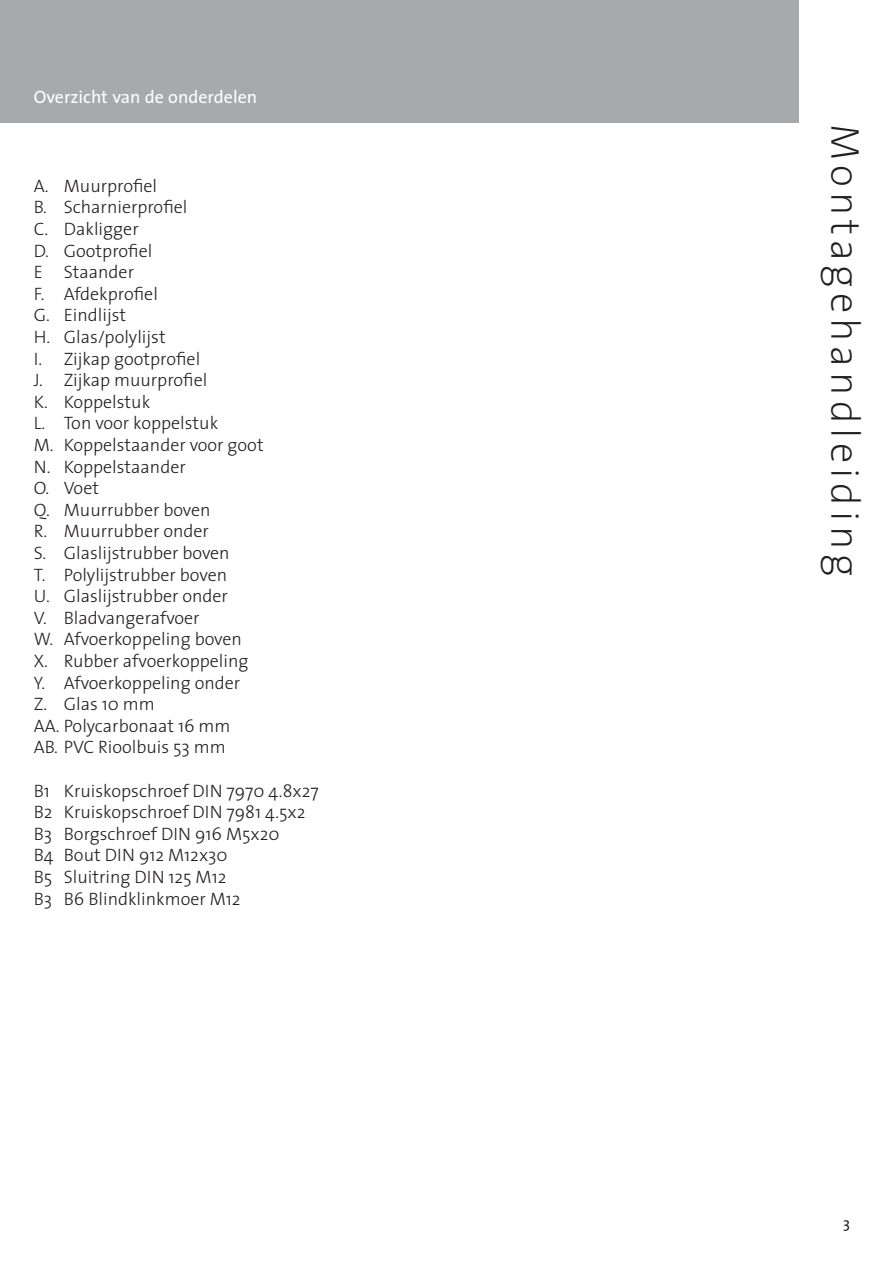
<style>
.page{position:relative;width:893px;height:1263px;background:#fff}
.page>*{position:absolute;margin:0;border:0;box-sizing:border-box;transform-origin:0 0}
.t1{font:200 40.5px "The Sans";letter-spacing:.12em;color:#231f20}
.t2{font:300 18px/21.6px "The Sans";color:#231f20}
.t3{font:18px "The Sans";color:#fff}
.t4{font:15px "The Sans";color:#231f20}
</style>
<div class="page">
<div style="left:0;top:0;width:893px;height:123px;background:#a7a9ac"></div>
<div style="left:799px;top:0;width:94px;height:1263px;background:#fff"></div>
<p class="t3" style="left:34px;top:90px;width:225px">Overzicht van de onderdelen</p>
<p class="t2" style="left:34px;top:177px;width:231px">A. Muurprofiel<br>B. Scharnierprofiel<br>C. Dakligger<br>D. Gootprofiel<br>E Staander<br>F. Afdekprofiel<br>G. Eindlijst<br>H. Glas/polylijst<br>I. Zijkap gootprofiel<br>J. Zijkap muurprofiel<br>K. Koppelstuk<br>L. Ton voor koppelstuk<br>M. Koppelstaander voor goot<br>N. Koppelstaander<br>O. Voet<br>Q. Muurrubber boven<br>R. Muurrubber onder<br>S. Glaslijstrubber boven<br>T. Polylijstrubber boven<br>U. Glaslijstrubber onder<br>V. Bladvangerafvoer<br>W. Afvoerkoppeling boven<br>X. Rubber afvoerkoppeling<br>Y. Afvoerkoppeling onder<br>Z. Glas 10 mm<br>AA. Polycarbonaat 16 mm<br>AB. PVC Rioolbuis 53 mm</p>
<p class="t2" style="left:34px;top:781px;width:286px">B1 Kruiskopschroef DIN 7970 4.8x27<br>B2 Kruiskopschroef DIN 7981 4.5x2<br>B3 Borgschroef DIN 916 M5x20<br>B4 Bout DIN 912 M12x30<br>B5 Sluitring DIN 125 M12<br>B3 B6 Blindklinkmoer M12</p>
<h1 class="t1" style="left:861px;top:124px;width:454px;rotate:90deg">Montagehandleiding</h1>
<p class="t4" style="left:843px;top:1217px;width:8px">3</p>
</div>
